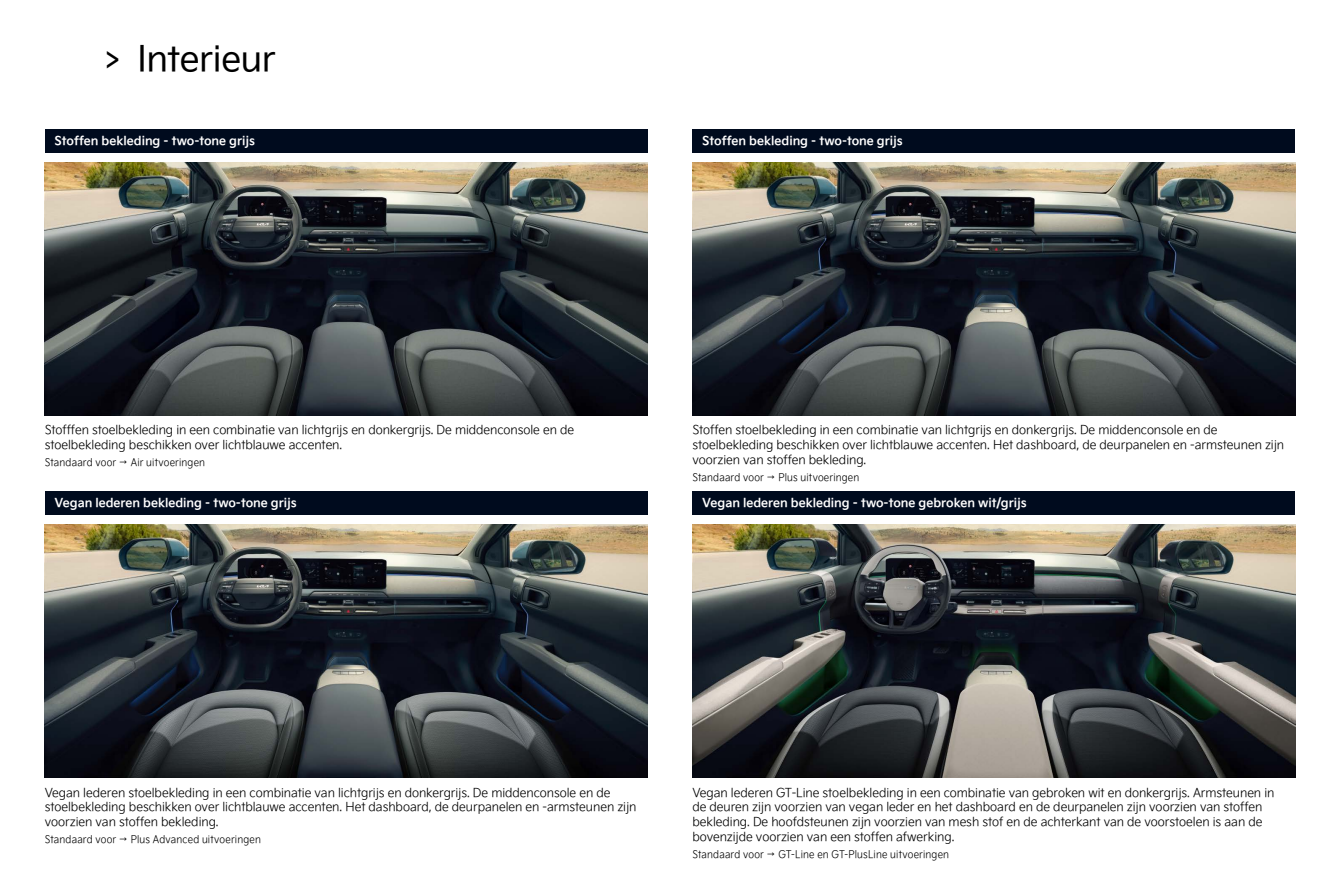
<style>
.page{position:relative;width:1340px;height:893px;background:#fff}
.page>*{position:absolute;margin:0;border:0;box-sizing:border-box;transform-origin:0 0}
.t1{font:35px "Kia Signature OTF Regular";letter-spacing:-.01em;color:#000}
.t2{font:12.25px/14.7px "Kia Signature OTF Light";letter-spacing:-.005em;color:#000}
.t3{font:12.25px "Kia Signature OTF Bold";letter-spacing:-.005em;color:#fff}
.t4{font:10.5px "Kia Signature OTF Light";letter-spacing:.015em;color:#000;scale:.92 1}
</style>
<div class="page">
<img style="left:45px;top:162px;width:602px;height:253px">
<img style="left:45px;top:524px;width:602px;height:253px">
<img style="left:692px;top:524px;width:603px;height:253px">
<img style="left:692px;top:162px;width:603px;height:253px">
<div style="left:45px;top:129px;width:602px;height:24px;background:#000b1e"></div>
<div style="left:45px;top:491px;width:602px;height:24px;background:#000b1e"></div>
<div style="left:692px;top:129px;width:603px;height:24px;background:#000b1e"></div>
<div style="left:692px;top:491px;width:603px;height:24px;background:#000b1e"></div>
<h1 class="t1" style="left:104px;top:33px;width:173px">&gt; Interieur</h1>
<p class="t3" style="left:55px;top:132px;width:202px">Stoffen bekleding - two-tone grijs</p>
<p class="t3" style="left:702px;top:132px;width:202px">Stoffen bekleding - two-tone grijs</p>
<p class="t2" style="left:45px;top:422px;width:531px">Stofffen stoelbekleding in een combinatie van lichtgrijs en donkergrijs. De middenconsole en de stoelbekleding beschikken over lichtblauwe accenten.</p>
<p class="t4" style="left:45px;top:455px;width:176px">Standaard voor → Air uitvoeringen</p>
<p class="t2" style="left:692px;top:422px;width:593px">Stoffen stoelbekleding in een combinatie van lichtgrijs en donkergrijs. De middenconsole en de stoelbekleding beschikken over lichtblauwe accenten. Het dashboard, de deurpanelen en -armsteunen zijn voorzien van stoffen bekleding.</p>
<p class="t4" style="left:692px;top:470px;width:183px">Standaard voor → Plus uitvoeringen</p>
<p class="t3" style="left:55px;top:494px;width:243px">Vegan lederen bekleding - two-tone grijs</p>
<p class="t3" style="left:702px;top:494px;width:326px">Vegan lederen bekleding - two-tone gebroken wit/grijs</p>
<p class="t2" style="left:45px;top:784px;width:593px">Vegan lederen stoelbekleding in een combinatie van lichtgrijs en donkergrijs. De middenconsole en de stoelbekleding beschikken over lichtblauwe accenten. Het dashboard, de deurpanelen en -armsteunen zijn voorzien van stoffen bekleding.</p>
<p class="t4" style="left:45px;top:832px;width:236px">Standaard voor → Plus Advanced uitvoeringen</p>
<p class="t2" style="left:692px;top:784px;width:583px">Vegan lederen GT-Line stoelbekleding in een combinatie van gebroken wit en donkergrijs. Armsteunen in de deuren zijn voorzien van vegan leder en het dashboard en de deurpanelen zijn voorzien van stoffen bekleding. De hoofdsteunen zijn voorzien van mesh stof en de achterkant van de voorstoelen is aan de bovenzijde voorzien van een stoffen afwerking.</p>
<p class="t4" style="left:692px;top:847px;width:280px">Standaard voor → GT-Line en GT-PlusLine uitvoeringen</p>
</div>
